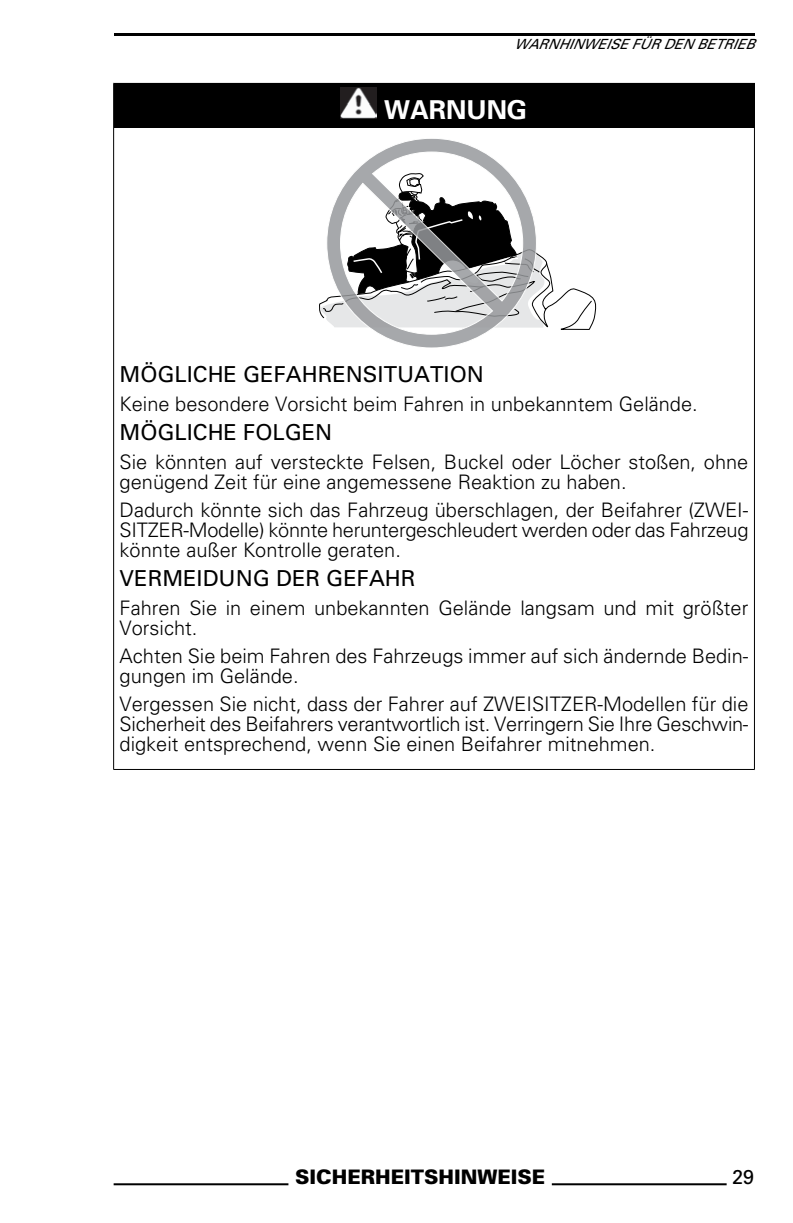
<style>
.page{position:relative;width:793px;height:1223px;background:#fff}
.page>*{position:absolute;margin:0;border:0;box-sizing:border-box;transform-origin:0 0}
.t1{font:700 26px "Univers";color:#fff}
.t2{font:22px "Univers";color:#000}
.t3{font:300 20px/20px "Univers";color:#000}
.t4{font:900 20px "Univers";color:#000}
.t5{font:20px "Univers";color:#000}
.t6{font:italic 14px "Univers";color:#000}
</style>
<div class="page">
<svg style="left:113px;top:83px;width:642px;height:687px"></svg>
<svg style="left:326px;top:138px;width:211px;height:210px"></svg>
<hr style="left:114px;top:1183px;width:174px;height:2px;background:#000">
<hr style="left:552px;top:1183px;width:174px;height:2px;background:#000">
<hr style="left:114px;top:33px;width:640px;height:2px;background:#000">
<p class="t6" style="left:514px;top:39px;width:242px">WARNHINWEISE FÜR DEN BETRIEB</p>
<h1 class="t1" style="left:384px;top:100px;width:145px">WARNUNG</h1>
<p class="t2" style="left:120px;top:366px;width:366px">MÖGLICHE GEFAHRENSITUATION</p>
<p class="t3" style="left:120px;top:395px;width:580px">Keine besondere Vorsicht beim Fahren in unbekanntem Gelände.</p>
<p class="t2" style="left:120px;top:424px;width:214px">MÖGLICHE FOLGEN</p>
<p class="t3" style="left:120px;top:453px;width:630px">Sie könnten auf versteckte Felsen, Buckel oder Löcher stoßen, ohne genügend Zeit für eine angemessene Reaktion zu haben.</p>
<p class="t3" style="left:120px;top:501px;width:630px;text-align:justify">Dadurch könnte sich das Fahrzeug überschlagen, der Beifahrer (ZWEI-SITZER-Modelle) könnte heruntergeschleudert werden oder das Fahrzeug könnte außer Kontrolle geraten.</p>
<p class="t2" style="left:120px;top:570px;width:297px">VERMEIDUNG DER GEFAHR</p>
<p class="t3" style="left:120px;top:599px;width:630px">Fahren Sie in einem unbekannten Gelände langsam und mit größter<br>Vorsicht.</p>
<p class="t3" style="left:120px;top:647px;width:630px">Achten Sie beim Fahren des Fahrzeugs immer auf sich ändernde Bedin&shy;gungen im Gelände.</p>
<p class="t3" style="left:120px;top:695px;width:630px;text-align:justify">Vergessen Sie nicht, dass der Fahrer auf ZWEISITZER-Modellen für die Sicherheit des Beifahrers verantwortlich ist. Verringern Sie Ihre Geschwin&shy;digkeit entsprechend, wenn Sie einen Beifahrer mitnehmen.</p>
<p class="t4" style="left:295px;top:1170px;width:251px">SICHERHEITSHINWEISE</p>
<p class="t5" style="left:732px;top:1170px;width:24px">29</p>
</div>
